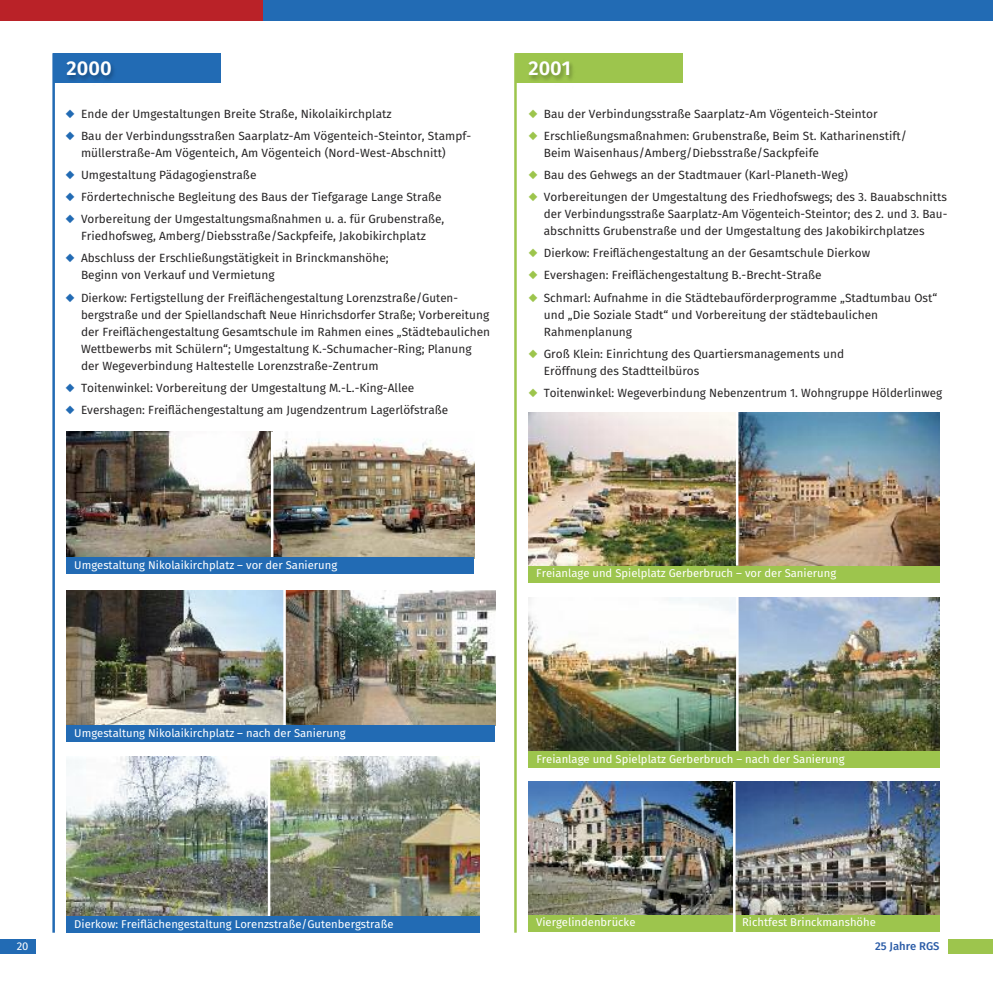
<style>
.page{position:relative;width:993px;height:993px;background:#fff}
.page>*{position:absolute;margin:0;border:0;box-sizing:border-box;transform-origin:0 0}
.t1{font:600 20px "Fira Sans";color:#fff}
.t2{font:11.88px/17.1px "Fira Sans";color:#272526}
.t3{font:11.25px "Fira Sans";color:#fff}
.t4{font:500 11.25px "Fira Sans";color:#295aa6}
.s1{color:#9dc54d}
.s2{color:#226bb4}
</style>
<div class="page">
<div style="left:0;top:939px;width:35px;height:14px;background:#226bb4"></div>
<div style="left:262px;top:0;width:730px;height:21px;background:#226bb4"></div>
<div style="left:0;top:0;width:262px;height:21px;background:#ba2228"></div>
<svg style="left:992px;top:939px;width:1px;height:14px"></svg>
<div style="left:947px;top:939px;width:45px;height:14px;background:#9dc54d"></div>
<img style="left:528px;top:412px;width:411px;height:153px">
<img style="left:66px;top:431px;width:408px;height:126px">
<img style="left:528px;top:781px;width:204px;height:133px">
<div style="left:528px;top:565px;width:411px;height:17px;background:#9dc54d"></div>
<div style="left:528px;top:914px;width:205px;height:17px;background:#9dc54d"></div>
<hr style="left:52px;top:53px;width:3px;height:879px;background:#226bb4">
<div style="left:54px;top:53px;width:167px;height:30px;background:#226bb4"></div>
<img style="left:54px;top:63px;width:60px;height:35px">
<hr style="left:514px;top:53px;width:2px;height:879px;background:#9dc54d">
<div style="left:515px;top:53px;width:167px;height:30px;background:#9dc54d"></div>
<img style="left:516px;top:63px;width:57px;height:35px">
<hr style="left:735px;top:411px;width:3px;height:154px;background:#fff">
<img style="left:66px;top:590px;width:429px;height:135px">
<hr style="left:283px;top:588px;width:3px;height:137px;background:#fff">
<div style="left:66px;top:725px;width:429px;height:16px;background:#226bb4"></div>
<hr style="left:271px;top:431px;width:2px;height:126px;background:#fff">
<div style="left:66px;top:557px;width:408px;height:17px;background:#226bb4"></div>
<img style="left:528px;top:597px;width:411px;height:153px">
<div style="left:528px;top:750px;width:411px;height:17px;background:#9dc54d"></div>
<hr style="left:735px;top:596px;width:3px;height:154px;background:#fff">
<img style="left:735px;top:781px;width:204px;height:133px">
<div style="left:734px;top:914px;width:205px;height:17px;background:#9dc54d"></div>
<hr style="left:732px;top:781px;width:3px;height:155px;background:#fff">
<img style="left:66px;top:756px;width:413px;height:159px">
<hr style="left:268px;top:756px;width:2px;height:162px;background:#fff">
<div style="left:66px;top:915px;width:413px;height:17px;background:#226bb4"></div>
<h1 class="t1" style="left:67px;top:52px;width:46px">2000</h1>
<h1 class="t1" style="left:528px;top:52px;width:44px">2001</h1>
<p class="t2" style="left:528px;top:104px;width:351px"><span class="s1">◆</span> Bau der Verbindungsstraße Saarplatz-Am Vögenteich-Steintor</p>
<p class="t2" style="left:543px;top:126px;width:364px;text-indent:-15px"><span class="s1">◆</span> Erschließungsmaßnahmen: Grubenstraße, Beim St. Katharinenstift/<br>Beim Waisenhaus/Amberg/Diebsstraße/Sackpfeife</p>
<p class="t2" style="left:528px;top:166px;width:321px"><span class="s1">◆</span> Bau des Gehwegs an der Stadtmauer (Karl-Planeth-Weg)</p>
<p class="t2" style="left:543px;top:188px;width:405px;text-align:justify;text-indent:-15px"><span class="s1">◆</span> Vorbereitungen der Umgestaltung des Friedhofswegs; des 3. Bauabschnitts der Verbindungsstraße Saarplatz-Am Vögenteich-Steintor; des 2. und 3. Bau&shy;abschnitts Grubenstraße und der Umgestaltung des Jakobikirchplatzes</p>
<p class="t2" style="left:528px;top:244px;width:343px"><span class="s1">◆</span> Dierkow: Freiflächengestaltung an der Gesamtschule Dierkow</p>
<p class="t2" style="left:528px;top:266px;width:295px"><span class="s1">◆</span> Evershagen: Freiflächengestaltung B.-Brecht-Straße</p>
<p class="t2" style="left:543px;top:288px;width:395px;text-indent:-15px"><span class="s1">◆</span> Schmarl: Aufnahme in die Städtebauförderprogramme „Stadtumbau Ost“ und „Die Soziale Stadt“ und Vorbereitung der städtebaulichen<br>Rahmenplanung</p>
<p class="t2" style="left:543px;top:345px;width:302px;text-indent:-15px"><span class="s1">◆</span> Groß Klein: Einrichtung des Quartiersmanagements und<br>Eröffnung des Stadtteilbüros</p>
<p class="t2" style="left:528px;top:384px;width:415px"><span class="s1">◆</span> Toitenwinkel: Wegeverbindung Nebenzentrum 1. Wohngruppe Hölderlinweg</p>
<p class="t2" style="left:66px;top:104px;width:327px"><span class="s2">◆</span> Ende der Umgestaltungen Breite Straße, Nikolaikirchplatz</p>
<p class="t2" style="left:81px;top:126px;width:391px;text-indent:-15px"><span class="s2">◆</span> Bau der Verbindungsstraßen Saarplatz-Am Vögenteich-Steintor, Stampf&shy;müllerstraße-Am Vögenteich, Am Vögenteich (Nord-West-Abschnitt)</p>
<p class="t2" style="left:66px;top:166px;width:192px"><span class="s2">◆</span> Umgestaltung Pädagogienstraße</p>
<p class="t2" style="left:66px;top:188px;width:377px"><span class="s2">◆</span> Fördertechnische Begleitung des Baus der Tiefgarage Lange Straße</p>
<p class="t2" style="left:66px;top:210px;width:380px;text-align:center"><span class="s2">◆</span> Vorbereitung der Umgestaltungsmaßnahmen u. a. für Grubenstraße,<br>Friedhofsweg, Amberg/Diebsstraße/Sackpfeife, Jakobikirchplatz</p>
<p class="t2" style="left:81px;top:249px;width:309px;text-indent:-15px"><span class="s2">◆</span> Abschluss der Erschließungstätigkeit in Brinckmanshöhe;<br>Beginn von Verkauf und Vermietung</p>
<p class="t2" style="left:81px;top:288px;width:410px;text-indent:-15px"><span class="s2">◆</span> Dierkow: Fertigstellung der Freiflächengestaltung Lorenzstraße/Guten&shy;bergstraße und der Spiellandschaft Neue Hinrichsdorfer Straße; Vorbereitung der Freiflächengestaltung Gesamtschule im Rahmen eines „Städtebaulichen Wettbewerbs mit Schülern“; Umgestaltung K.-Schumacher-Ring; Planung der Wegeverbindung Haltestelle Lorenzstraße-Zentrum</p>
<p class="t2" style="left:66px;top:379px;width:350px"><span class="s2">◆</span> Toitenwinkel: Vorbereitung der Umgestaltung M.-L.-King-Allee</p>
<p class="t2" style="left:66px;top:401px;width:384px"><span class="s2">◆</span> Evershagen: Freiflächengestaltung am Jugendzentrum Lagerlöfstraße</p>
<p class="t3" style="left:74px;top:556px;width:264px">Umgestaltung Nikolaikirchplatz – vor der Sanierung</p>
<p class="t3" style="left:74px;top:724px;width:273px">Umgestaltung Nikolaikirchplatz – nach der Sanierung</p>
<p class="t3" style="left:536px;top:565px;width:301px">Freianlage und Spielplatz Gerberbruch – vor der Sanierung</p>
<p class="t3" style="left:536px;top:750px;width:309px">Freianlage und Spielplatz Gerberbruch – nach der Sanierung</p>
<p class="t3" style="left:74px;top:914px;width:320px">Dierkow: Freiflächengestaltung Lorenzstraße/Gutenbergstraße</p>
<p class="t3" style="left:741px;top:913px;width:135px">Richtfest Brinckmanshöhe</p>
<p class="t3" style="left:536px;top:913px;width:101px">Viergelindenbrücke</p>
<p class="t3" style="left:17px;top:937px;width:13px">20</p>
<p class="t4" style="left:874px;top:937px;width:66px">25 Jahre RGS</p>
</div>
